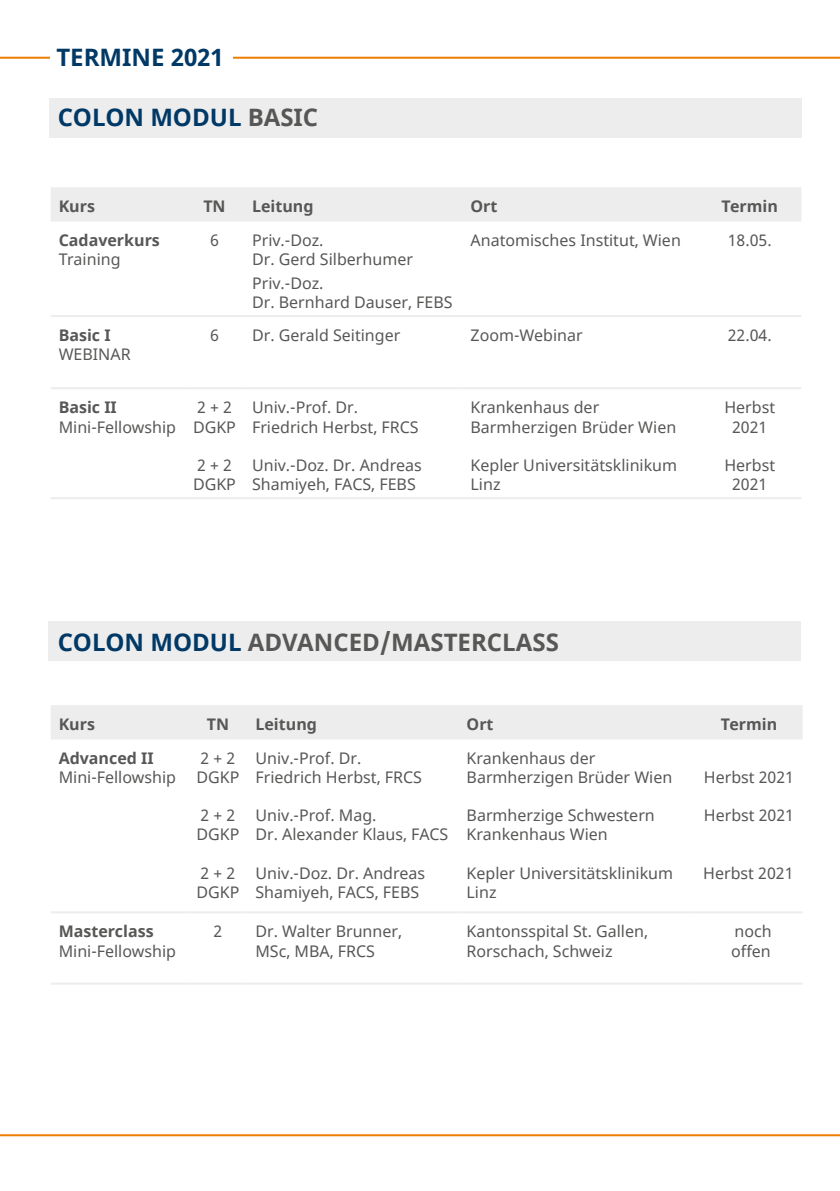
<style>
.page{position:relative;width:840px;height:1191px;background:#fff}
.page>*{position:absolute;margin:0;border:0;box-sizing:border-box;transform-origin:0 0}
.t1{font:700 24px "Noto Sans";color:#575756}
.t2{font:700 24px "Noto Sans";color:#003866}
.t3{font:16px/19.2px "Noto Sans";color:#575756}
.t4{font:700 16px/19.2px "Noto Sans";color:#575756}
.s1{color:#575756}
.s2{font-weight:400}
.s3{font-weight:700}
.s4{color:#003866}
</style>
<div class="page">
<div style="left:48px;top:621px;width:751px;height:40px;background:#ededed"></div>
<div style="left:50px;top:98px;width:751px;height:39px;background:#ededed"></div>
<hr style="left:0;top:57px;width:839px;height:2px;background:#ef7d00">
<hr style="left:0;top:1134px;width:839px;height:2px;background:#ef7d00">
<div style="left:50px;top:41px;width:182px;height:31px;background:#fff"></div>
<div style="left:51px;top:187px;width:750px;height:34px;background:#ededed"></div>
<hr style="left:51px;top:315px;width:134px;height:2px;background:#ededed">
<hr style="left:185px;top:315px;width:59px;height:2px;background:#ededed">
<hr style="left:244px;top:315px;width:218px;height:2px;background:#ededed">
<hr style="left:462px;top:315px;width:235px;height:2px;background:#ededed">
<hr style="left:697px;top:315px;width:104px;height:2px;background:#ededed">
<hr style="left:51px;top:387px;width:134px;height:2px;background:#ededed">
<hr style="left:185px;top:387px;width:59px;height:2px;background:#ededed">
<hr style="left:244px;top:387px;width:218px;height:2px;background:#ededed">
<hr style="left:462px;top:387px;width:235px;height:2px;background:#ededed">
<hr style="left:697px;top:387px;width:104px;height:2px;background:#ededed">
<hr style="left:51px;top:497px;width:134px;height:2px;background:#ededed">
<hr style="left:185px;top:497px;width:59px;height:2px;background:#ededed">
<hr style="left:244px;top:497px;width:218px;height:2px;background:#ededed">
<hr style="left:462px;top:497px;width:235px;height:2px;background:#ededed">
<hr style="left:697px;top:497px;width:104px;height:2px;background:#ededed">
<div style="left:51px;top:705px;width:751px;height:34px;background:#ededed"></div>
<hr style="left:51px;top:911px;width:137px;height:2px;background:#ededed">
<hr style="left:188px;top:911px;width:59px;height:2px;background:#ededed">
<hr style="left:247px;top:911px;width:211px;height:2px;background:#ededed">
<hr style="left:458px;top:911px;width:236px;height:2px;background:#ededed">
<hr style="left:694px;top:911px;width:108px;height:2px;background:#ededed">
<hr style="left:51px;top:982px;width:137px;height:2px;background:#ededed">
<hr style="left:188px;top:982px;width:59px;height:2px;background:#ededed">
<hr style="left:247px;top:982px;width:211px;height:2px;background:#ededed">
<hr style="left:458px;top:982px;width:236px;height:2px;background:#ededed">
<hr style="left:694px;top:982px;width:108px;height:2px;background:#ededed">
<p class="t2" style="left:56px;top:41px;width:169px">TERMINE 2021</p>
<p class="t2" style="left:58px;top:100px;width:262px">COLON MODUL <span class="s1">BASIC</span></p>
<p class="t4" style="left:59px;top:197px;width:38px">Kurs</p>
<p class="t4" style="left:203px;top:197px;width:24px">TN</p>
<p class="t4" style="left:252px;top:197px;width:63px">Leitung</p>
<p class="t4" style="left:470px;top:197px;width:28px">Ort</p>
<p class="t4" style="left:721px;top:197px;width:58px">Termin</p>
<p class="t4" style="left:59px;top:231px;width:103px">Cadaverkurs<br><span class="s2">Training</span></p>
<p class="t3" style="left:210px;top:231px;width:10px">6</p>
<p class="t3" style="left:252px;top:231px;width:73px">Priv.-Doz.</p>
<p class="t3" style="left:470px;top:231px;width:212px">Anatomisches Institut, Wien</p>
<p class="t3" style="left:727px;top:231px;width:45px">18.05.</p>
<p class="t3" style="left:252px;top:250px;width:162px">Dr. Gerd Silberhumer</p>
<p class="t3" style="left:252px;top:274px;width:73px">Priv.-Doz.</p>
<p class="t3" style="left:252px;top:293px;width:202px">Dr. Bernhard Dauser, FEBS</p>
<p class="t3" style="left:59px;top:326px;width:73px"><span class="s3">Basic I<br></span>WEBINAR</p>
<p class="t3" style="left:210px;top:326px;width:10px">6</p>
<p class="t3" style="left:252px;top:326px;width:150px">Dr. Gerald Seitinger</p>
<p class="t3" style="left:470px;top:326px;width:114px">Zoom-Webinar</p>
<p class="t3" style="left:727px;top:326px;width:45px">22.04.</p>
<p class="t3" style="left:59px;top:398px;width:119px"><span class="s3">Basic II<br></span>Mini-Fellowship</p>
<p class="t3" style="left:193px;top:398px;width:44px">2 + 2<br>DGKP</p>
<p class="t3" style="left:193px;top:456px;width:44px">2 + 2<br>DGKP</p>
<p class="t3" style="left:252px;top:398px;width:168px">Univ.-Prof. Dr.<br>Friedrich Herbst, FRCS</p>
<p class="t3" style="left:252px;top:456px;width:171px">Univ.-Doz. Dr. Andreas<br>Shamiyeh, FACS, FEBS</p>
<p class="t3" style="left:470px;top:398px;width:207px">Krankenhaus der<br>Barmherzigen Brüder Wien</p>
<p class="t3" style="left:470px;top:456px;width:208px">Kepler Universitätsklinikum<br>Linz</p>
<p class="t3" style="left:724px;top:398px;width:52px;text-align:center">Herbst<br>2021</p>
<p class="t3" style="left:724px;top:456px;width:52px;text-align:center">Herbst<br>2021</p>
<p class="t1" style="left:58px;top:625px;width:502px"><span class="s4">COLON MODUL</span> ADVANCED/MASTERCLASS</p>
<p class="t4" style="left:59px;top:715px;width:38px">Kurs</p>
<p class="t4" style="left:207px;top:715px;width:24px">TN</p>
<p class="t4" style="left:255px;top:715px;width:63px">Leitung</p>
<p class="t4" style="left:466px;top:715px;width:28px">Ort</p>
<p class="t4" style="left:720px;top:715px;width:58px">Termin</p>
<p class="t3" style="left:59px;top:748px;width:119px"><span class="s3">Advanced II<br></span>Mini-Fellowship</p>
<p class="t3" style="left:196px;top:748px;width:44px">2 + 2<br>DGKP</p>
<p class="t3" style="left:196px;top:806px;width:44px">2 + 2<br>DGKP</p>
<p class="t3" style="left:196px;top:864px;width:44px">2 + 2<br>DGKP</p>
<p class="t3" style="left:255px;top:748px;width:168px">Univ.-Prof. Dr.<br>Friedrich Herbst, FRCS</p>
<p class="t3" style="left:255px;top:806px;width:194px">Univ.-Prof. Mag.<br>Dr. Alexander Klaus, FACS</p>
<p class="t3" style="left:255px;top:864px;width:171px">Univ.-Doz. Dr. Andreas<br>Shamiyeh, FACS, FEBS</p>
<p class="t3" style="left:466px;top:748px;width:207px">Krankenhaus der<br>Barmherzigen Brüder Wien</p>
<p class="t3" style="left:466px;top:806px;width:190px">Barmherzige Schwestern<br>Krankenhaus Wien</p>
<p class="t3" style="left:466px;top:864px;width:208px">Kepler Universitätsklinikum<br>Linz</p>
<p class="t3" style="left:703px;top:768px;width:92px">Herbst 2021</p>
<p class="t3" style="left:703px;top:806px;width:92px">Herbst 2021</p>
<p class="t3" style="left:702px;top:864px;width:92px">Herbst 2021</p>
<p class="t3" style="left:59px;top:922px;width:119px"><span class="s3">Masterclass<br></span>Mini-Fellowship</p>
<p class="t3" style="left:213px;top:922px;width:10px">2</p>
<p class="t3" style="left:255px;top:922px;width:148px">Dr. Walter Brunner,<br>MSc, MBA, FRCS</p>
<p class="t3" style="left:466px;top:922px;width:183px">Kantonsspital St. Gallen,<br>Rorschach, Schweiz</p>
<p class="t3" style="left:730px;top:922px;width:42px">noch offen</p>
</div>
